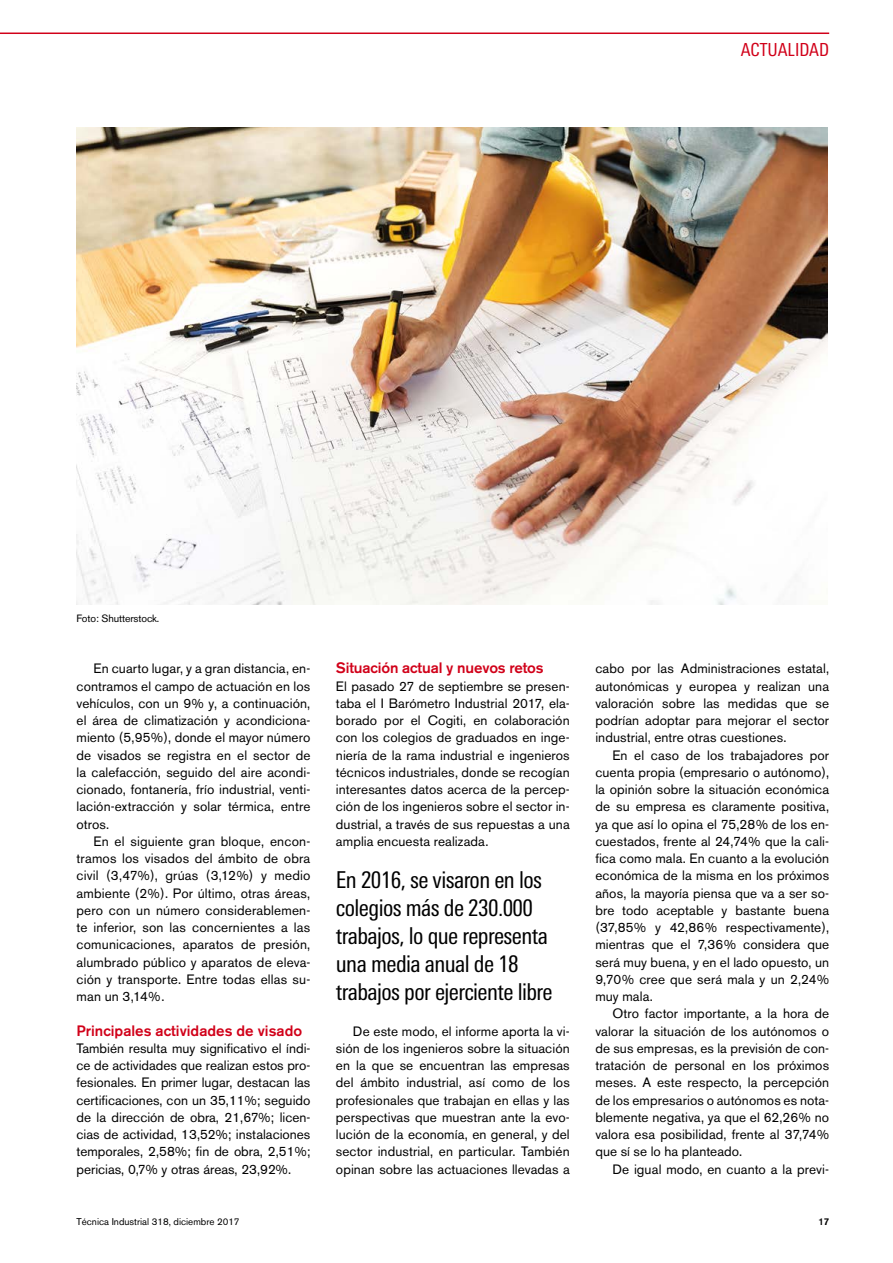
<style>
.page{position:relative;width:893px;height:1263px;background:#fff}
.page>*{position:absolute;margin:0;border:0;box-sizing:border-box;transform-origin:0 0}
.t1{font:condensed 23.25px/27.9px "LT Univers";letter-spacing:-.025em;color:#000}
.t2{font:condensed 18px "LT Univers";color:#d10019}
.t3{font:500 15px "Akzidenz Grotesk BE";color:#d10019}
.t4{font:13.5px/17.2px "Akzidenz Grotesk BE";letter-spacing:.005em;color:#000;text-align:justify}
.t5{font:10.5px "Akzidenz Grotesk BE";letter-spacing:-.01em;color:#000}
.t6{font:9.75px "Akzidenz Grotesk BE";color:#000}
.t7{font:500 9.75px "Akzidenz Grotesk BE";color:#000}
</style>
<div class="page">
<hr style="left:0;top:33px;width:829px;height:1px;background:#d10019">
<img style="left:77px;top:128px;width:751px;height:476px">
<h2 class="t2" style="left:741px;top:39px;width:90px">ACTUALIDAD</h2>
<p class="t5" style="left:77px;top:612px;width:84px">Foto: Shutterstock.</p>
<p class="t4" style="left:77px;top:660px;width:235px;text-indent:17px">En cuarto lugar, y a gran distancia, en&shy;contramos el campo de actuación en los vehículos, con un 9% y, a continuación, el área de climatización y acondiciona&shy;miento (5,95%), donde el mayor número de visados se registra en el sector de la calefacción, seguido del aire acondi&shy;cionado, fontanería, frío industrial, venti&shy;lación-extracción y solar térmica, entre otros.</p>
<p class="t4" style="left:77px;top:832px;width:235px;text-indent:17px">En el siguiente gran bloque, encon&shy;tramos los visados del ámbito de obra civil (3,47%), grúas (3,12%) y medio ambiente (2%). Por último, otras áreas, pero con un número considerablemen&shy;te inferior, son las concernientes a las comunicaciones, aparatos de presión, alumbrado público y aparatos de eleva&shy;ción y transporte. Entre todas ellas su&shy;man un 3,14%.</p>
<p class="t3" style="left:77px;top:1021px;width:227px">Principales actividades de visado</p>
<p class="t4" style="left:77px;top:1039px;width:235px">También resulta muy significativo el índi&shy;ce de actividades que realizan estos pro&shy;fesionales. En primer lugar, destacan las certificaciones, con un 35,11%; seguido de la dirección de obra, 21,67%; licen&shy;cias de actividad, 13,52%; instalaciones temporales, 2,58%; fin de obra, 2,51%; pericias, 0,7% y otras áreas, 23,92%.</p>
<p class="t3" style="left:336px;top:659px;width:209px">Situación actual y nuevos retos</p>
<p class="t4" style="left:336px;top:677px;width:235px">El pasado 27 de septiembre se presen&shy;taba el I Barómetro Industrial 2017, ela&shy;borado por el Cogiti, en colaboración con los colegios de graduados en inge&shy;niería de la rama industrial e ingenieros técnicos industriales, donde se recogían interesantes datos acerca de la percep&shy;ción de los ingenieros sobre el sector in&shy;dustrial, a través de sus repuestas a una amplia encuesta realizada.</p>
<h1 class="t1" style="left:336px;top:866px;width:218px">En 2016, se visaron en los colegios más de 230.000 trabajos, lo que representa una media anual de 18 trabajos por ejerciente libre</h1>
<p class="t4" style="left:336px;top:1022px;width:235px;text-indent:17px">De este modo, el informe aporta la vi&shy;sión de los ingenieros sobre la situación en la que se encuentran las empresas del ámbito industrial, así como de los profesionales que trabajan en ellas y las perspectivas que muestran ante la evo&shy;lución de la economía, en general, y del sector industrial, en particular. También opinan sobre las actuaciones llevadas a</p>
<p class="t4" style="left:595px;top:660px;width:235px">cabo por las Administraciones estatal, autonómicas y europea y realizan una valoración sobre las medidas que se podrían adoptar para mejorar el sector industrial, entre otras cuestiones.</p>
<p class="t4" style="left:595px;top:746px;width:235px;text-indent:17px">En el caso de los trabajadores por cuenta propia (empresario o autónomo), la opinión sobre la situación económica de su empresa es claramente positiva, ya que así lo opina el 75,28% de los en&shy;cuestados, frente al 24,74% que la cali&shy;fica como mala. En cuanto a la evolución económica de la misma en los próximos años, la mayoría piensa que va a ser so&shy;bre todo aceptable y bastante buena (37,85% y 42,86% respectivamente), mientras que el 7,36% considera que será muy buena, y en el lado opuesto, un 9,70% cree que será mala y un 2,24% muy mala.</p>
<p class="t4" style="left:595px;top:1005px;width:235px;text-indent:17px">Otro factor importante, a la hora de valorar la situación de los autónomos o de sus empresas, es la previsión de con&shy;tratación de personal en los próximos meses. A este respecto, la percepción de los empresarios o autónomos es nota&shy;blemente negativa, ya que el 62,26% no valora esa posibilidad, frente al 37,74% que sí se lo ha planteado.</p>
<p class="t4" style="left:612px;top:1160px;width:218px">De igual modo, en cuanto a la previ-</p>
<p class="t6" style="left:77px;top:1216px;width:164px">Técnica Industrial 318, diciembre 2017</p>
<p class="t7" style="left:819px;top:1216px;width:12px">17</p>
</div>
